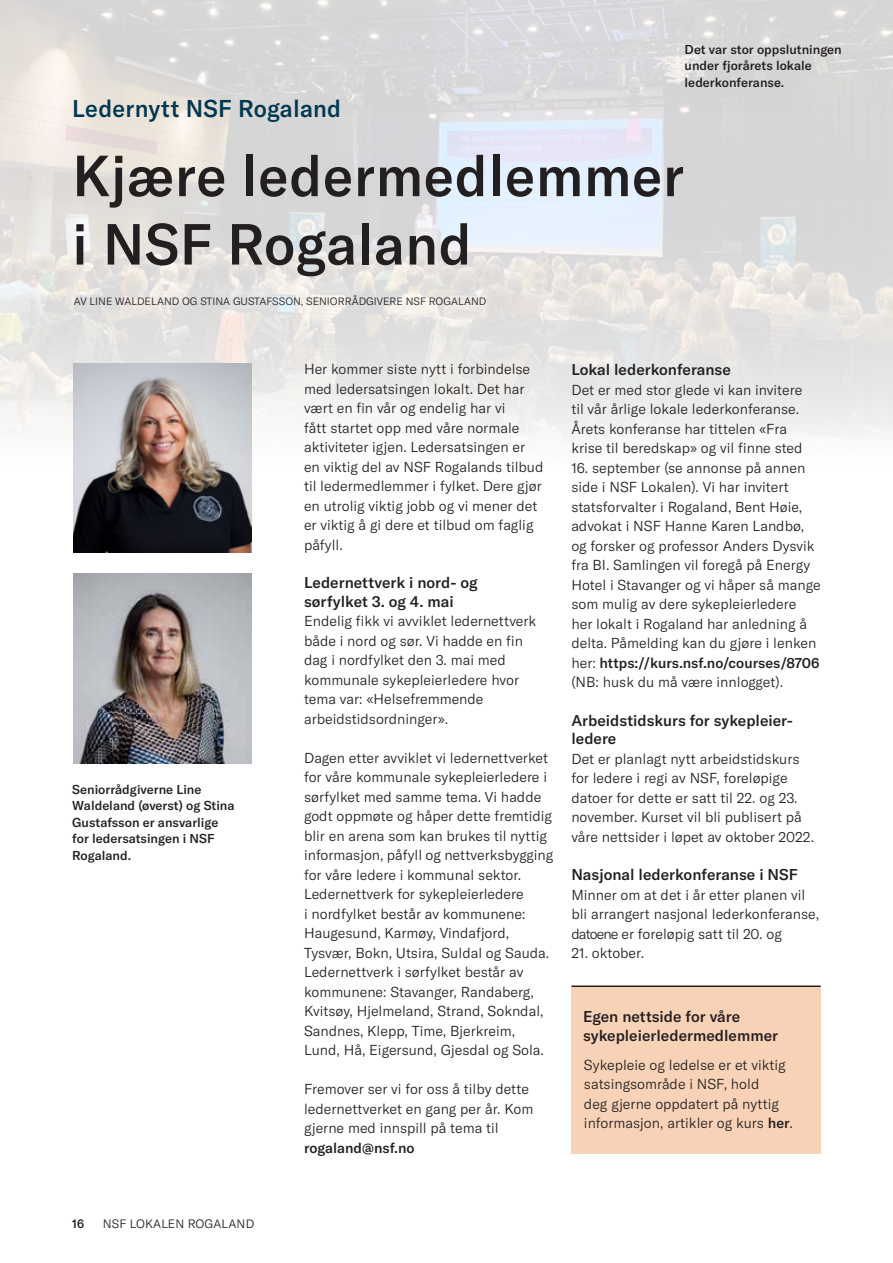
<style>
.page{position:relative;width:893px;height:1263px;background:#fff}
.page>*{position:absolute;margin:0;border:0;box-sizing:border-box;transform-origin:0 0}
.t1{font:500 57px/68.4px "GT America";letter-spacing:.01em;color:#231f20}
.t2{font:500 24px "GT America";letter-spacing:.01em;color:#003852}
.t3{font:500 15.45px/18.8px "GT America";color:#231f20}
.t4{font:300 14.25px/19.5px "GT America";color:#231f20}
.t5{font:500 14.25px "GT America";color:#231f20}
.t6{font:500 12.75px/16.5px "GT America";color:#231f20}
.t7{font:300 12px "GT America";letter-spacing:.01em;color:#231f20}
.t8{font:500 12px "GT America";color:#231f20}
.t9{font:300 10.5px "GT America";color:#231f20}
.s1{font-weight:500}
</style>
<div class="page">
<img style="left:0;top:0;width:893px;height:464px">
<img style="left:74px;top:363px;width:177px;height:190px">
<img style="left:74px;top:573px;width:177px;height:190px">
<hr style="left:571px;top:985px;width:250px;height:3px;background:#231f20">
<div style="left:571px;top:987px;width:250px;height:167px;background:#f8d2b6"></div>
<p class="t6" style="left:685px;top:41px;width:159px">Det var stor oppslutningen under fjorårets lokale lederkonferanse.</p>
<h2 class="t2" style="left:72px;top:94px;width:270px">Ledernytt NSF Rogaland</h2>
<h1 class="t1" style="left:72px;top:141px;width:613px">Kjære ledermedlemmer i NSF Rogaland</h1>
<p class="t9" style="left:74px;top:295px;width:414px">AV LINE WALDELAND OG STINA GUSTAFSSON, SENIORRÅDGIVERE NSF ROGALAND</p>
<p class="t6" style="left:72px;top:781px;width:164px">Seniorrådgiverne Line<br>Waldeland (øverst) og Stina<br>Gustafsson er ansvarlige for ledersatsingen i NSF<br>Rogaland.</p>
<p class="t4" style="left:304px;top:360px;width:241px">Her kommer siste nytt i forbindelse med ledersatsingen lokalt. Det har vært en fin vår og endelig har vi<br>fått startet opp med våre normale aktiviteter igjen. Ledersatsingen er en viktig del av NSF Rogalands tilbud til ledermedlemmer i fylket. Dere gjør en utrolig viktig jobb og vi mener det er viktig å gi dere et tilbud om faglig påfyll.</p>
<p class="t3" style="left:304px;top:573px;width:175px">Ledernettverk i nord- og sørfylket 3. og 4. mai</p>
<p class="t4" style="left:304px;top:612px;width:234px">Endelig fikk vi avviklet ledernettverk både i nord og sør. Vi hadde en fin dag i nordfylket den 3. mai med kommunale sykepleierledere hvor tema var: «Helsefremmende arbeidstidsordninger».</p>
<p class="t4" style="left:304px;top:748px;width:251px">Dagen etter avviklet vi ledernettverket for våre kommunale sykepleierledere i sørfylket med samme tema. Vi hadde godt oppmøte og håper dette fremtidig blir en arena som kan brukes til nyttig informasjon, påfyll og nettverksbygging for våre ledere i kommunal sektor.<br>Ledernettverk for sykepleierledere<br>i nordfylket består av kommunene:<br>Haugesund, Karmøy, Vindafjord, Tysvær, Bokn, Utsira, Suldal og Sauda.<br>Ledernettverk i sørfylket består av kommunene: Stavanger, Randaberg, Kvitsøy, Hjelmeland, Strand, Sokndal, Sandnes, Klepp, Time, Bjerkreim, Lund, Hå, Eigersund, Gjesdal og Sola.</p>
<p class="t4" style="left:304px;top:1079px;width:231px">Fremover ser vi for oss å tilby dette ledernettverket en gang per år. Kom gjerne med innspill på tema til</p>
<p class="t5" style="left:304px;top:1139px;width:112px">rogaland@nsf.no</p>
<p class="t3" style="left:571px;top:360px;width:161px">Lokal lederkonferanse</p>
<p class="t4" style="left:571px;top:380px;width:233px">Det er med stor glede vi kan invitere til vår årlige lokale lederkonferanse.<br>Årets konferanse har tittelen «Fra krise til beredskap» og vil finne sted</p>
<p class="t4" style="left:571px;top:458px;width:251px">16. september (se annonse på annen side i NSF Lokalen). Vi har invitert statsforvalter i Rogaland, Bent Høie, advokat i NSF Hanne Karen Landbø, og forsker og professor Anders Dysvik fra BI. Samlingen vil foregå på Energy Hotel i Stavanger og vi håper så mange som mulig av dere sykepleierledere her lokalt i Rogaland har anledning å delta. Påmelding kan du gjøre i lenken her: <span class="s1">https://kurs.nsf.no/courses/8706 </span>(NB: husk du må være innlogget).</p>
<p class="t3" style="left:571px;top:711px;width:223px">Arbeidstidskurs for sykepleier&shy;ledere</p>
<p class="t4" style="left:571px;top:749px;width:244px">Det er planlagt nytt arbeidstidskurs for ledere i regi av NSF, foreløpige datoer for dette er satt til 22. og 23. november. Kurset vil bli publisert på våre nettsider i løpet av oktober 2022.</p>
<p class="t3" style="left:571px;top:865px;width:228px">Nasjonal lederkonferanse i NSF</p>
<p class="t4" style="left:571px;top:885px;width:249px">Minner om at det i år etter planen vil bli arrangert nasjonal lederkonferanse, datoene er foreløpig satt til 20. og</p>
<p class="t4" style="left:571px;top:943px;width:74px">21. oktober.</p>
<p class="t3" style="left:583px;top:1007px;width:196px">Egen nettside for våre sykepleierledermedlemmer</p>
<p class="t4" style="left:584px;top:1055px;width:211px">Sykepleie og ledelse er et viktig satsingsområde i NSF, hold<br>deg gjerne oppdatert på nyttig informasjon, artikler og kurs <span class="s1">her</span>.</p>
<p class="t8" style="left:72px;top:1216px;width:13px">16</p>
<p class="t7" style="left:103px;top:1216px;width:153px">NSF LOKALEN ROGALAND</p>
</div>
